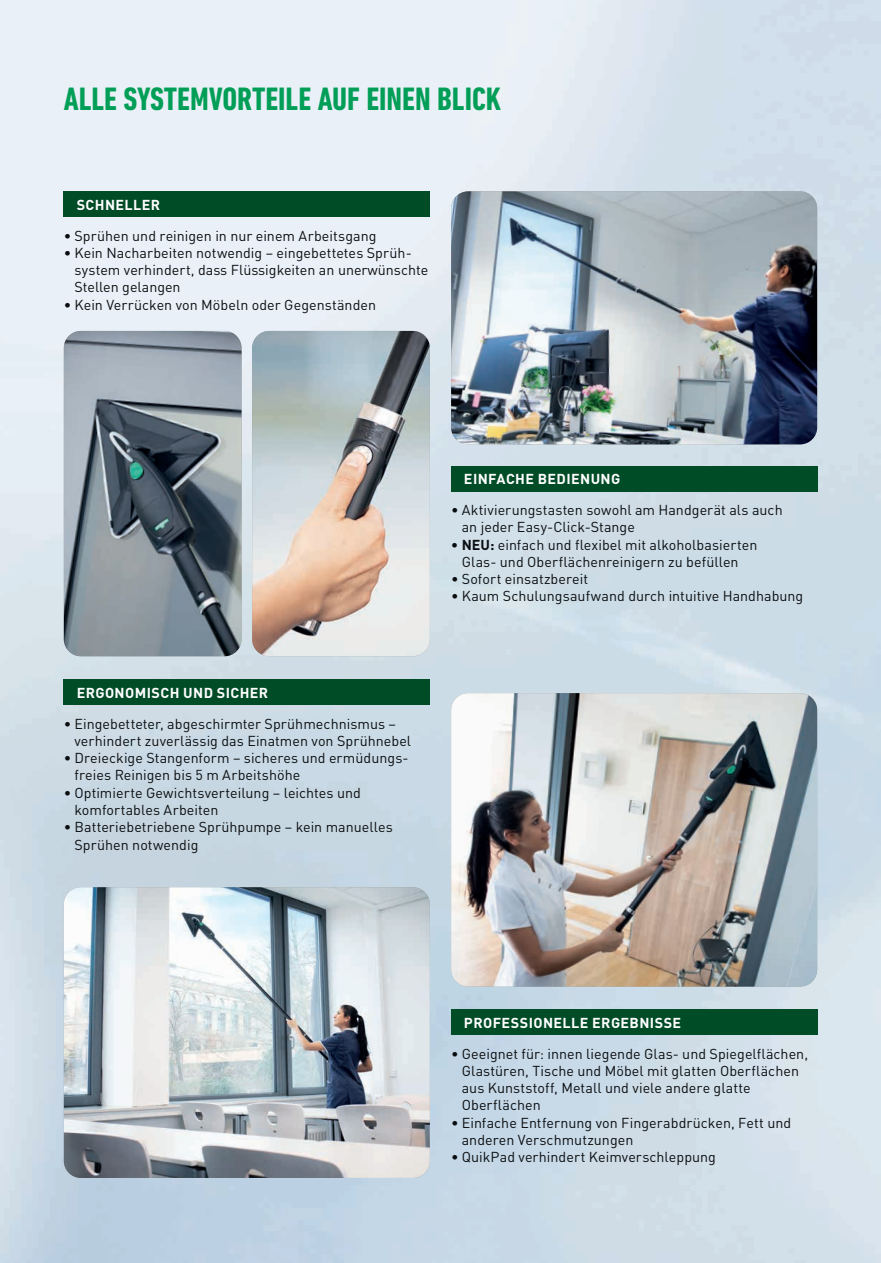
<style>
.page{position:relative;width:881px;height:1263px;background:#fff}
.page>*{position:absolute;margin:0;border:0;box-sizing:border-box;transform-origin:0 0}
.t1{font:700 condensed 33px "DIN Next LT Pro";color:#009e57}
.t2{font:14.25px/17.2px "DIN Pro";letter-spacing:.005em;color:#0b0e10}
.t3{font:700 14.25px "DIN Pro";letter-spacing:.03em;color:#fff}
.s1{font-weight:700}
</style>
<div class="page">
<img style="left:0;top:0;width:880px;height:1263px">
<img style="left:64px;top:331px;width:177px;height:325px">
<img style="left:451px;top:191px;width:365px;height:253px">
<img style="left:64px;top:887px;width:365px;height:291px">
<img style="left:252px;top:331px;width:177px;height:325px">
<img style="left:451px;top:693px;width:365px;height:293px">
<div style="left:64px;top:191px;width:365px;height:26px;background:#004c27"></div>
<div style="left:451px;top:466px;width:365px;height:25px;background:#004c27"></div>
<div style="left:64px;top:679px;width:365px;height:26px;background:#004c27"></div>
<div style="left:451px;top:1009px;width:365px;height:26px;background:#004c27"></div>
<h1 class="t1" style="left:64px;top:80px;width:438px">ALLE SYSTEMVORTEILE AUF EINEN BLICK</h1>
<p class="t3" style="left:77px;top:195px;width:85px">SCHNELLER</p>
<p class="t2" style="left:64px;top:226px;width:314px">• Sprühen und reinigen in nur einem Arbeitsgang</p>
<p class="t2" style="left:74px;top:243px;width:355px;text-indent:-11px">• Kein Nacharbeiten notwendig – eingebettetes Sprüh&shy;system verhindert, dass Flüssigkeiten an unerwünschte<br>Stellen gelangen</p>
<p class="t2" style="left:64px;top:295px;width:314px">• Kein Verrücken von Möbeln oder Gegenständen</p>
<p class="t3" style="left:77px;top:683px;width:193px">ERGONOMISCH UND SICHER</p>
<p class="t2" style="left:74px;top:714px;width:338px;text-indent:-11px">• Eingebetteter, abgeschirmter Sprühmechnismus – verhindert zuverlässig das Einatmen von Sprühnebel</p>
<p class="t2" style="left:74px;top:749px;width:335px;text-indent:-11px">• Dreieckige Stangenform – sicheres und ermüdungs&shy;freies Reinigen bis 5 m Arbeitshöhe</p>
<p class="t2" style="left:74px;top:783px;width:288px;text-indent:-11px">• Optimierte Gewichtsverteilung – leichtes und komfortables Arbeiten</p>
<p class="t2" style="left:74px;top:818px;width:320px;text-indent:-11px">• Batteriebetriebene Sprühpumpe – kein manuelles<br>Sprühen notwendig</p>
<p class="t3" style="left:464px;top:469px;width:158px">EINFACHE BEDIENUNG</p>
<p class="t2" style="left:461px;top:501px;width:322px;text-indent:-11px">• Aktivierungstasten sowohl am Handgerät als auch an jeder Easy-Click-Stange</p>
<p class="t2" style="left:451px;top:535px;width:307px;text-align:center"><span class="s1">• NEU:</span> einfach und flexibel mit alkoholbasierten<br>Glas- und Oberflächenreinigern zu befüllen</p>
<p class="t2" style="left:451px;top:570px;width:138px">• Sofort einsatzbereit</p>
<p class="t2" style="left:451px;top:587px;width:353px">• Kaum Schulungsaufwand durch intuitive Handhabung</p>
<p class="t3" style="left:464px;top:1013px;width:219px">PROFESSIONELLE ERGEBNISSE</p>
<p class="t2" style="left:461px;top:1044px;width:348px;text-indent:-11px">• Geeignet für: innen liegende Glas- und Spiegelflächen, Glastüren, Tische und Möbel mit glatten Oberflächen aus Kunststoff, Metall und viele andere glatte Oberflächen</p>
<p class="t2" style="left:461px;top:1113px;width:331px;text-indent:-11px">• Einfache Entfernung von Fingerabdrücken, Fett und anderen Verschmutzungen</p>
<p class="t2" style="left:451px;top:1148px;width:266px">• QuikPad verhindert Keimverschleppung</p>
</div>
